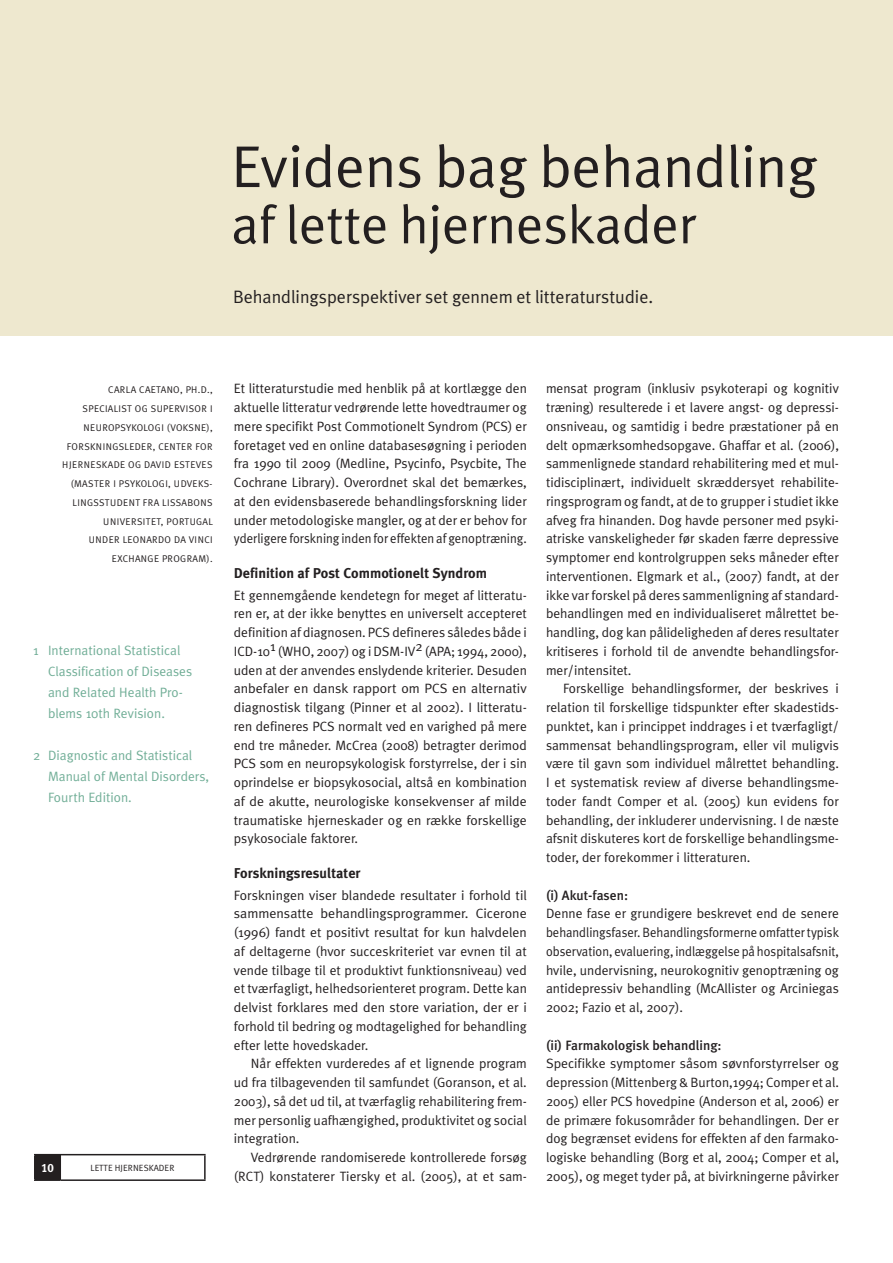
<style>
.page{position:relative;width:893px;height:1263px;background:#fff}
.page>*{position:absolute;margin:0;border:0;box-sizing:border-box;transform-origin:0 0}
.t1{font:58.95px "Meta Plus Normal";color:#231f20}
.t2{font:54px "Meta Plus Normal";color:#231f20}
.t3{font:18px "Meta Plus Normal";color:#231f20}
.t4{font:700 14.25px "Meta Plus";color:#231f20}
.t5{font:13.5px/18.8px "Meta Plus Normal";color:#231f20;text-align:justify}
.t6{font:13.5px/21px "Meta Plus Normal";color:#71ae97}
.t7{font:500 13.5px "Meta Plus";color:#231f20}
.t8{font:12px "Meta Plus Bold Caps";color:#fff}
.t9{font:9.75px/18.8px "Meta Plus Normal Caps";letter-spacing:.03em;color:#231f20;text-align:right}
.t10{font:9px "Meta Plus Normal Caps";color:#231f20}
</style>
<div class="page">
<div style="left:0;top:0;width:893px;height:336px;background:#eee8cf"></div>
<hr style="left:60px;top:1154px;width:146px;height:1px;background:#231f20">
<svg style="left:34px;top:1154px;width:27px;height:25px"></svg>
<hr style="left:204px;top:1155px;width:2px;height:24px;background:#231f20">
<hr style="left:34px;top:1179px;width:26px;height:2px;background:#231f20">
<hr style="left:60px;top:1179px;width:146px;height:2px;background:#231f20">
<h1 class="t1" style="left:231px;top:133px;width:588px">Evidens bag behandling</h1>
<h2 class="t2" style="left:231px;top:193px;width:467px">af lette hjerneskader</h2>
<h3 class="t3" style="left:233px;top:287px;width:422px">Behandlingsperspektiver set gennem et litteraturstudie.</h3>
<p class="t9" style="left:108px;top:380px;width:106px">CARLA CAETANO, PH.D.,</p>
<p class="t9" style="left:83px;top:399px;width:131px">SPECIALIST OG SUPERVISOR I</p>
<p class="t9" style="left:83px;top:418px;width:131px">NEUROPSYKOLOGI (VOKSNE),</p>
<p class="t9" style="left:67px;top:437px;width:65px">FORSKNINGSLEDER</p>
<p class="t9" style="left:153px;top:437px;width:60px">, CE NTER FOR</p>
<p class="t9" style="left:62px;top:455px;width:6px">HJER</p>
<p class="t9" style="left:84px;top:455px;width:130px">NESKADE OG DAVID ESTEVES</p>
<p class="t9" style="left:71px;top:474px;width:143px">(MASTER I PSYKOLOGI, UDVEKS-</p>
<p class="t9" style="left:73px;top:493px;width:142px">LINGSSTUDE NT FRA LISSABONS</p>
<p class="t9" style="left:103px;top:512px;width:110px">U NIVERSITET, PORTUGAL</p>
<p class="t9" style="left:89px;top:530px;width:20px">UNDER</p>
<p class="t9" style="left:112px;top:530px;width:102px">LEONARDO DA VINCI<br>EXCHANGE PROGRAM).</p>
<p class="t6" style="left:48px;top:639px;width:146px;text-indent:-15px">1 International Statistical<br>Classification of Diseases and Related Health Pro&shy;blems 10th Revision.</p>
<p class="t6" style="left:48px;top:744px;width:163px;text-indent:-15px">2 Diagnostic and Statistical<br>Manual of Mental Disorders,<br>Fourth Edition.</p>
<p class="t8" style="left:41px;top:1161px;width:14px">10</p>
<p class="t10" style="left:91px;top:1163px;width:75px">LETTE HJER NESKADER</p>
<p class="t5" style="left:234px;top:379px;width:294px">Et litteraturstudie med henblik på at kortlægge den aktuelle litteratur vedrørende lette hovedtraumer og mere specifikt Post Commotionelt Syndrom (PCS) er foretaget ved en online databasesøgning i perioden fra 1990 til 2009 (Medline, Psycinfo, Psycbite, The Cochrane Library). Overordnet skal det bemærkes, at den evidensbaserede behandlingsforskning lider under metodologiske mangler, og at der er behov for yderligere forskning inden for effekten af genoptræning.</p>
<p class="t4" style="left:234px;top:565px;width:255px">Definition af Post Commotionelt Syndrom</p>
<p class="t5" style="left:234px;top:585px;width:294px">Et gennemgående kendetegn for meget af litteratu&shy;ren er, at der ikke benyttes en universelt accepteret definition af diagnosen. PCS defineres således både i ICD-101 (WHO, 2007) og i DSM-IV2 (APA; 1994, 2000), uden at der anvendes enslydende kriterier. Desuden anbefaler en dansk rapport om PCS en alternativ diagnostisk tilgang (Pinner et al 2002). I litteratu&shy;ren defineres PCS normalt ved en varighed på mere end tre måneder. McCrea (2008) betragter derimod PCS som en neuropsykologisk forstyrrelse, der i sin oprindelse er biopsykosocial, altså en kombination af de akutte, neurologiske konsekvenser af milde traumatiske hjerneskader og en række forskellige psykosociale faktorer.</p>
<p class="t4" style="left:234px;top:865px;width:128px">Forskningsresultater</p>
<p class="t5" style="left:234px;top:885px;width:294px">Forskningen viser blandede resultater i forhold til sammensatte behandlingsprogrammer. Cicerone (1996) fandt et positivt resultat for kun halvdelen af deltagerne (hvor succeskriteriet var evnen til at vende tilbage til et produktivt funktionsniveau) ved et tværfagligt, helhedsorienteret program. Dette kan delvist forklares med den store variation, der er i forhold til bedring og modtagelighed for behandling efter lette hovedskader.</p>
<p class="t5" style="left:234px;top:1054px;width:294px;text-indent:17px">Når effekten vurderedes af et lignende program ud fra tilbagevenden til samfundet (Goranson, et al.<br>2003), så det ud til, at tværfaglig rehabilitering frem&shy;mer personlig uafhængighed, produktivitet og social integration.</p>
<p class="t5" style="left:234px;top:1148px;width:294px;text-align:right">Vedrørende randomiserede kontrollerede forsøg (RCT) konstaterer Tiersky et al. (2005), at et sam-</p>
<p class="t5" style="left:546px;top:379px;width:294px">mensat program (inklusiv psykoterapi og kognitiv træning) resulterede i et lavere angst- og depressi&shy;onsniveau, og samtidig i bedre præstationer på en delt opmærksomhedsopgave. Ghaffar et al. (2006), sammenlignede standard rehabilitering med et mul&shy;tidisciplinært, individuelt skræddersyet rehabilite&shy;ringsprogram og fandt, at de to grupper i studiet ikke afveg fra hinanden. Dog havde personer med psyki&shy;atriske vanskeligheder før skaden færre depressive symptomer end kontrolgruppen seks måneder efter interventionen. Elgmark et al., (2007) fandt, at der ikke var forskel på deres sammenligning af standard&shy;behandlingen med en individualiseret målrettet be&shy;handling, dog kan pålideligheden af deres resultater kritiseres i forhold til de anvendte behandlingsfor&shy;mer/intensitet.</p>
<p class="t5" style="left:546px;top:679px;width:294px;text-indent:17px">Forskellige behandlingsformer, der beskrives i relation til forskellige tidspunkter efter skadestids&shy;punktet, kan i princippet inddrages i et tværfagligt/ sammensat behandlingsprogram, eller vil muligvis være til gavn som individuel målrettet behandling.<br>I et systematisk review af diverse behandlingsme&shy;toder fandt Comper et al. (2005) kun evidens for behandling, der inkluderer undervisning. I de næste afsnit diskuteres kort de forskellige behandlingsme&shy;toder, der forekommer i litteraturen.</p>
<p class="t7" style="left:546px;top:887px;width:84px">(i) Akut-fasen:</p>
<p class="t5" style="left:546px;top:904px;width:294px">Denne fase er grundigere beskrevet end de senere behandlingsfaser. Behandlingsformerne omfatter typisk observation, evaluering, indlæggelse på hospitalsafsnit, hvile, undervisning, neurokognitiv genoptræning og antidepressiv behandling (McAllister og Arciniegas 2002; Fazio et al, 2007).</p>
<p class="t7" style="left:546px;top:1037px;width:177px">(ii) Farmakologisk behandling:</p>
<p class="t5" style="left:546px;top:1054px;width:294px">Specifikke symptomer såsom søvnforstyrrelser og depression (Mittenberg &amp; Burton,1994; Comper et al.<br>2005) eller PCS hovedpine (Anderson et al, 2006) er de primære fokusområder for behandlingen. Der er dog begrænset evidens for effekten af den farmako&shy;logiske behandling (Borg et al, 2004; Comper et al, 2005), og meget tyder på, at bivirkningerne påvirker</p>
</div>
